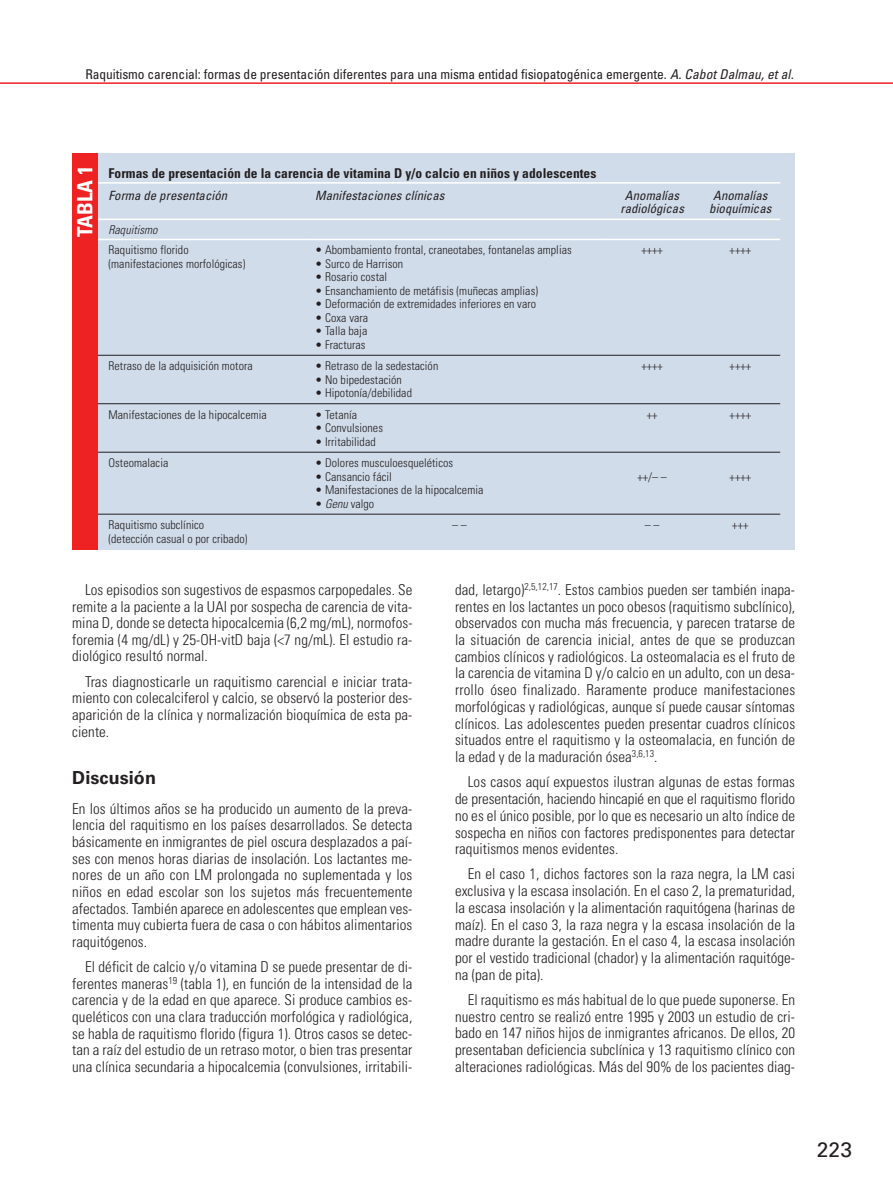
<style>
.page{position:relative;width:893px;height:1191px;background:#fff}
.page>*{position:absolute;margin:0;border:0;box-sizing:border-box;transform-origin:0 0}
.t1{font:700 condensed 21px "Univers LT Std";letter-spacing:.005em;color:#fff}
.t2{font:21px "Univers LT Std";color:#231f20}
.t3{font:700 18px "Univers LT Std";letter-spacing:.005em;color:#231f20}
.t4{font:300 condensed 15px/16.6px "Univers LT Std";letter-spacing:.005em;color:#231f20;text-align:justify}
.t5{font:condensed 13.5px "Univers LT Std";letter-spacing:-.005em;color:#231f20}
.t6{font:700 condensed 13.5px "Univers LT Std";letter-spacing:.005em;color:#231f20}
.t7{font:italic condensed 12.75px/13.5px "Univers LT Std";letter-spacing:.005em;color:#231f20;text-align:center}
.t8{font:300 condensed 12px/13.5px "Univers LT Std";letter-spacing:.005em;color:#231f20}
.t9{font:italic 300 condensed 12px "Univers LT Std";letter-spacing:.005em;color:#231f20}
.s1{font-style:italic}
</style>
<div class="page">
<hr style="left:0;top:82px;width:893px;height:2px;background:#ee2123">
<div style="left:72px;top:153px;width:723px;height:397px;background:#d1dcea"></div>
<hr style="left:87px;top:182px;width:693px;height:2px;background:#fff">
<hr style="left:87px;top:514px;width:693px;height:1px;background:#231f20">
<hr style="left:87px;top:355px;width:693px;height:1px;background:#231f20">
<hr style="left:87px;top:403px;width:693px;height:1px;background:#231f20">
<hr style="left:87px;top:452px;width:693px;height:1px;background:#231f20">
<hr style="left:87px;top:219px;width:693px;height:1px;background:#fff">
<hr style="left:87px;top:239px;width:220px;height:1px;background:#fff">
<hr style="left:307px;top:239px;width:297px;height:1px;background:#fff">
<hr style="left:604px;top:239px;width:88px;height:1px;background:#fff">
<hr style="left:692px;top:239px;width:88px;height:1px;background:#fff">
<div style="left:72px;top:153px;width:26px;height:397px;background:#ee2123"></div>
<p class="t5" style="left:85px;top:67px;width:710px">Raquitismo carencial: formas de presentación diferentes para una misma entidad fisiopatogénica emergente. <span class="s1">A. Cabot Dalmau, et al.</span></p>
<h1 class="t1" style="left:75px;top:237px;width:73px;rotate:-90deg">TABLA 1</h1>
<p class="t6" style="left:109px;top:167px;width:489px">Formas de presentación de la carencia de vitamina D y/o calcio en niños y adolescentes</p>
<p class="t7" style="left:109px;top:189px;width:120px">Forma de presentación</p>
<p class="t7" style="left:315px;top:189px;width:131px">Manifestaciones clínicas</p>
<p class="t7" style="left:620px;top:189px;width:65px">Anomalías radiológicas</p>
<p class="t7" style="left:709px;top:189px;width:64px">Anomalías bioquímicas</p>
<p class="t9" style="left:109px;top:224px;width:51px">Raquitismo</p>
<p class="t8" style="left:109px;top:244px;width:138px">Raquitismo florido (manifestaciones morfológicas)</p>
<p class="t8" style="left:315px;top:244px;width:258px">• Abombamiento frontal, craneotabes, fontanelas amplias</p>
<p class="t8" style="left:641px;top:244px;width:23px">++++</p>
<p class="t8" style="left:730px;top:244px;width:23px">++++</p>
<p class="t8" style="left:315px;top:257px;width:90px">• Surco de Harrison</p>
<p class="t8" style="left:315px;top:271px;width:74px">• Rosario costal</p>
<p class="t8" style="left:315px;top:284px;width:224px">• Ensanchamiento de metáfisis (muñecas amplias)</p>
<p class="t8" style="left:315px;top:298px;width:222px">• Deformación de extremidades inferiores en varo</p>
<p class="t8" style="left:315px;top:311px;width:55px">• Coxa vara</p>
<p class="t8" style="left:315px;top:325px;width:54px">• Talla baja</p>
<p class="t8" style="left:315px;top:338px;width:52px">• Fracturas</p>
<p class="t8" style="left:109px;top:360px;width:146px">Retraso de la adquisición motora</p>
<p class="t8" style="left:315px;top:360px;width:125px">• Retraso de la sedestación</p>
<p class="t8" style="left:315px;top:373px;width:88px">• No bipedestación</p>
<p class="t8" style="left:315px;top:387px;width:98px">• Hipotonía/debilidad</p>
<p class="t8" style="left:109px;top:408px;width:160px">Manifestaciones de la hipocalcemia</p>
<p class="t8" style="left:315px;top:408px;width:44px">• Tetanía</p>
<p class="t8" style="left:315px;top:422px;width:69px">• Convulsiones</p>
<p class="t8" style="left:315px;top:435px;width:62px">• Irritabilidad</p>
<p class="t8" style="left:109px;top:457px;width:61px">Osteomalacia</p>
<p class="t8" style="left:315px;top:457px;width:140px">• Dolores musculoesqueléticos</p>
<p class="t8" style="left:315px;top:470px;width:78px">• Cansancio fácil</p>
<p class="t8" style="left:315px;top:484px;width:170px">• Manifestaciones de la hipocalcemia</p>
<p class="t8" style="left:315px;top:497px;width:61px">• <span class="s1">Genu</span> valgo</p>
<p class="t8" style="left:641px;top:360px;width:23px">++++</p>
<p class="t8" style="left:730px;top:360px;width:23px">++++</p>
<p class="t8" style="left:647px;top:408px;width:12px">++</p>
<p class="t8" style="left:730px;top:408px;width:23px">++++</p>
<p class="t8" style="left:637px;top:470px;width:31px">++/– –</p>
<p class="t8" style="left:730px;top:470px;width:23px">++++</p>
<p class="t8" style="left:109px;top:519px;width:140px">Raquitismo subclínico (detección casual o por cribado)</p>
<p class="t8" style="left:452px;top:519px;width:16px">– –</p>
<p class="t8" style="left:645px;top:519px;width:16px">– –</p>
<p class="t8" style="left:732px;top:519px;width:18px">+++</p>
<p class="t4" style="left:72px;top:582px;width:342px;text-indent:13px">Los episodios son sugestivos de espasmos carpopedales. Se remite a la paciente a la UAI por sospecha de carencia de vita&shy;mina D, donde se detecta hipocalcemia (6,2 mg/mL), normofos&shy;foremia (4 mg/dL) y 25-OH-vitD baja (&lt;7 ng/mL). El estudio ra&shy;diológico resultó normal.</p>
<p class="t4" style="left:72px;top:674px;width:342px;text-indent:13px">Tras diagnosticarle un raquitismo carencial e iniciar trata&shy;miento con colecalciferol y calcio, se observó la posterior des&shy;aparición de la clínica y normalización bioquímica de esta pa&shy;ciente.</p>
<p class="t3" style="left:72px;top:769px;width:85px">Discusión</p>
<p class="t4" style="left:72px;top:801px;width:342px">En los últimos años se ha producido un aumento de la preva&shy;lencia del raquitismo en los países desarrollados. Se detecta básicamente en inmigrantes de piel oscura desplazados a paí&shy;ses con menos horas diarias de insolación. Los lactantes me&shy;nores de un año con LM prolongada no suplementada y los niños en edad escolar son los sujetos más frecuentemente afectados. También aparece en adolescentes que emplean ves&shy;timenta muy cubierta fuera de casa o con hábitos alimentarios raquitógenos.</p>
<p class="t4" style="left:72px;top:959px;width:342px;text-indent:13px">El déficit de calcio y/o vitamina D se puede presentar de di&shy;ferentes maneras<sup>19</sup> (tabla 1), en función de la intensidad de la carencia y de la edad en que aparece. Si produce cambios es&shy;queléticos con una clara traducción morfológica y radiológica, se habla de raquitismo florido (figura 1). Otros casos se detec&shy;tan a raíz del estudio de un retraso motor, o bien tras presentar una clínica secundaria a hipocalcemia (convulsiones, irritabili-</p>
<p class="t4" style="left:455px;top:582px;width:342px">dad, letargo)<sup>2,5,12,17</sup>. Estos cambios pueden ser también inapa&shy;rentes en los lactantes un poco obesos (raquitismo subclínico), observados con mucha más frecuencia, y parecen tratarse de la situación de carencia inicial, antes de que se produzcan cambios clínicos y radiológicos. La osteomalacia es el fruto de la carencia de vitamina D y/o calcio en un adulto, con un desa&shy;rrollo óseo finalizado. Raramente produce manifestaciones morfológicas y radiológicas, aunque sí puede causar síntomas clínicos. Las adolescentes pueden presentar cuadros clínicos situados entre el raquitismo y la osteomalacia, en función de la edad y de la maduración ósea<sup>3,6,13</sup>.</p>
<p class="t4" style="left:455px;top:774px;width:342px;text-indent:13px">Los casos aquí expuestos ilustran algunas de estas formas de presentación, haciendo hincapié en que el raquitismo florido no es el único posible, por lo que es necesario un alto índice de sospecha en niños con factores predisponentes para detectar raquitismos menos evidentes.</p>
<p class="t4" style="left:455px;top:866px;width:342px;text-indent:13px">En el caso 1, dichos factores son la raza negra, la LM casi exclusiva y la escasa insolación. En el caso 2, la prematuridad, la escasa insolación y la alimentación raquitógena (harinas de maíz). En el caso 3, la raza negra y la escasa insolación de la madre durante la gestación. En el caso 4, la escasa insolación por el vestido tradicional (chador) y la alimentación raquitóge&shy;na (pan de pita).</p>
<p class="t4" style="left:455px;top:992px;width:342px;text-indent:13px">El raquitismo es más habitual de lo que puede suponerse. En nuestro centro se realizó entre 1995 y 2003 un estudio de cri&shy;bado en 147 niños hijos de inmigrantes africanos. De ellos, 20 presentaban deficiencia subclínica y 13 raquitismo clínico con alteraciones radiológicas. Más del 90% de los pacientes diag-</p>
<h1 class="t2" style="left:817px;top:1139px;width:37px">223</h1>
</div>
